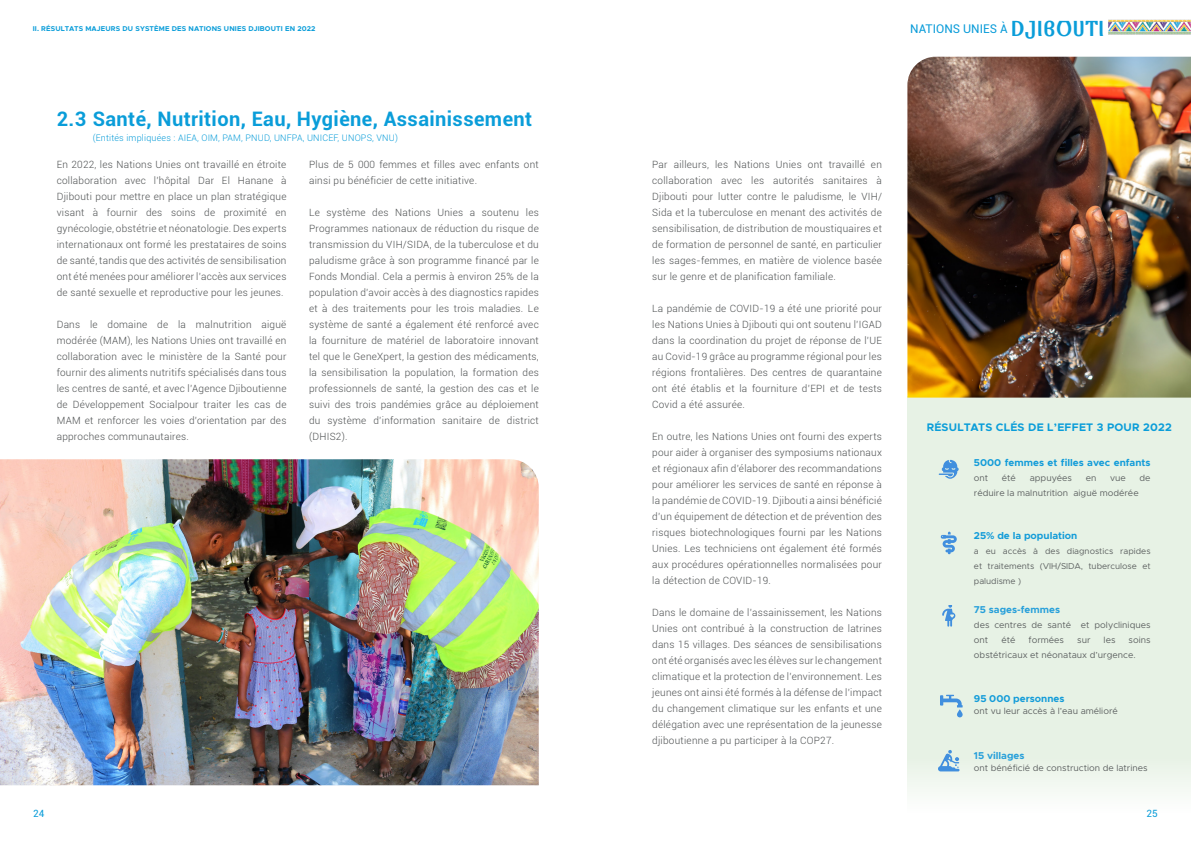
<style>
.page{position:relative;width:1191px;height:842px;background:#fff}
.page>*{position:absolute;margin:0;border:0;box-sizing:border-box;transform-origin:0 0}
.t1{font:700 20px "Roboto";letter-spacing:.02em;color:#0a9dd9}
.t2{font:12px "Roboto";color:#0a9cd9}
.t3{font:700 11px "Metropolis";letter-spacing:.02em;color:#0a9dd9}
.t4{font:300 10px/16px "Roboto";letter-spacing:.025em;color:#4c4f50;text-align:justify}
.t5{font:700 10px "Metropolis";color:#139cd9}
.t6{font:700 10px "Metropolis";color:#28a0da}
.t7{font:10px "Roboto";color:#0a9dd9}
.t8{font:9px "Metropolis";color:#5d6161}
.t9{font:300 9px "Roboto";letter-spacing:.02em;color:#0a9dd9}
.t10{font:8.6px "Metropolis";color:#5d6161}
.t11{font:700 7px "Metropolis";letter-spacing:.02em;color:#0a9dd9}
.s1{font-family:"Amharareduced";font-size:20px;color:#0a9dd9}
</style>
<div class="page">
<img style="left:1108px;top:19px;width:83px;height:16px">
<div style="left:907px;top:398px;width:284px;height:394px;background:#e7f2e5"></div>
<img style="left:0;top:459px;width:539px;height:326px">
<img style="left:907px;top:57px;width:284px;height:341px">
<svg style="left:940px;top:695px;width:22px;height:22px"></svg>
<svg style="left:938px;top:750px;width:21px;height:21px"></svg>
<svg style="left:938px;top:460px;width:21px;height:19px"></svg>
<svg style="left:940px;top:532px;width:16px;height:22px"></svg>
<svg style="left:942px;top:605px;width:13px;height:22px"></svg>
<p class="t11" style="left:33px;top:24px;width:284px">II. RÉSULTATS MAJEURS DU SYSTÈME DES NATIONS UNIES DJIBOUTI EN 2022</p>
<p class="t1" style="left:57px;top:105px;width:477px">2.3 Santé, Nutrition, Eau, Hygiène, Assainissement</p>
<p class="t9" style="left:93px;top:132px;width:307px">(Entités impliquées : AIEA, OIM, PAM, PNUD, UNFPA, UNICEF, UNOPS, VNU)</p>
<p class="t4" style="left:57px;top:156px;width:231px">En 2022, les Nations Unies ont travaillé en étroite collaboration avec l’hôpital Dar El Hanane à Djibouti pour mettre en place un plan stratégique visant à fournir des soins de proximité en gynécologie, obstétrie et néonatologie. Des experts internationaux ont formé les prestataires de soins de santé, tandis que des activités de sensibilisation ont été menées pour améliorer l’accès aux services de santé sexuelle et reproductive pour les jeunes.</p>
<p class="t4" style="left:57px;top:316px;width:231px">Dans le domaine de la malnutrition aiguë modérée (MAM), les Nations Unies ont travaillé en collaboration avec le ministère de la Santé pour fournir des aliments nutritifs spécialisés dans tous les centres de santé, et avec l’Agence Djiboutienne de Développement Socialpour traiter les cas de MAM et renforcer les voies d’orientation par des approches communautaires.</p>
<p class="t4" style="left:309px;top:156px;width:231px">Plus de 5 000 femmes et filles avec enfants ont ainsi pu bénéficier de cette initiative.</p>
<p class="t4" style="left:309px;top:204px;width:231px">Le système des Nations Unies a soutenu les Programmes nationaux de réduction du risque de transmission du VIH/SIDA, de la tuberculose et du paludisme grâce à son programme financé par le Fonds Mondial. Cela a permis à environ 25% de la population d’avoir accès à des diagnostics rapides et à des traitements pour les trois maladies. Le système de santé a également été renforcé avec la fourniture de matériel de laboratoire innovant tel que le GeneXpert, la gestion des médicaments, la sensibilisation la population, la formation des professionnels de santé, la gestion des cas et le suivi des trois pandémies grâce au déploiement du système d’information sanitaire de district (DHIS2).</p>
<p class="t2" style="left:910px;top:20px;width:197px">NATIONS UNIES À <span class="s1">DJIBOUTI</span></p>
<p class="t4" style="left:652px;top:156px;width:231px">Par ailleurs, les Nations Unies ont travaillé en collaboration avec les autorités sanitaires à Djibouti pour lutter contre le paludisme, le VIH/ Sida et la tuberculose en menant des activités de sensibilisation, de distribution de moustiquaires et de formation de personnel de santé, en particulier les sages-femmes, en matière de violence basée sur le genre et de planification familiale.</p>
<p class="t4" style="left:652px;top:300px;width:231px">La pandémie de COVID-19 a été une priorité pour les Nations Unies à Djibouti qui ont soutenu l’IGAD dans la coordination du projet de réponse de l’UE au Covid-19 grâce au programme régional pour les régions frontalières. Des centres de quarantaine ont été établis et la fourniture d’EPI et de tests Covid a été assurée.</p>
<p class="t4" style="left:652px;top:428px;width:231px">En outre, les Nations Unies ont fourni des experts pour aider à organiser des symposiums nationaux et régionaux afin d’élaborer des recommandations pour améliorer les services de santé en réponse à la pandémie de COVID-19. Djibouti a ainsi bénéficié d’un équipement de détection et de prévention des risques biotechnologiques fourni par les Nations Unies. Les techniciens ont également été formés aux procédures opérationnelles normalisées pour la détection de COVID-19.</p>
<p class="t4" style="left:652px;top:604px;width:231px">Dans le domaine de l’assainissement, les Nations Unies ont contribué à la construction de latrines dans 15 villages. Des séances de sensibilisations ont été organisés avec les élèves sur le changement climatique et la protection de l’environnement. Les jeunes ont ainsi été formés à la défense de l’impact du changement climatique sur les enfants et une délégation avec une représentation de la jeunesse djiboutienne a pu participer à la COP27.</p>
<p class="t3" style="left:926px;top:421px;width:246px">RÉSULTATS CLÉS DE L’EFFET 3 POUR 2022</p>
<p class="t5" style="left:974px;top:456px;width:178px">5000 femmes et filles avec enfants</p>
<p class="t8" style="left:974px;top:472px;width:16px">ont</p>
<p class="t8" style="left:1002px;top:472px;width:16px">été</p>
<p class="t8" style="left:1029px;top:472px;width:44px">appuyées</p>
<p class="t8" style="left:1085px;top:472px;width:12px">en</p>
<p class="t8" style="left:1110px;top:472px;width:17px">vue</p>
<p class="t8" style="left:1139px;top:472px;width:13px">de</p>
<p class="t8" style="left:974px;top:487px;width:166px">réduire la malnutrition aiguë modérée</p>
<p class="t5" style="left:974px;top:530px;width:105px">25% de la population</p>
<p class="t10" style="left:974px;top:546px;width:178px">a eu accès à des diagnostics rapides</p>
<p class="t10" style="left:974px;top:561px;width:178px">et traitements (VIH/SIDA, tuberculose et</p>
<p class="t10" style="left:974px;top:576px;width:49px">paludisme )</p>
<p class="t6" style="left:974px;top:603px;width:88px">75 sages-femmes</p>
<p class="t8" style="left:974px;top:619px;width:178px">des centres de santé et polycliniques</p>
<p class="t8" style="left:974px;top:634px;width:16px">ont</p>
<p class="t8" style="left:1001px;top:634px;width:16px">été</p>
<p class="t8" style="left:1028px;top:634px;width:37px">formées</p>
<p class="t8" style="left:1077px;top:634px;width:15px">sur</p>
<p class="t8" style="left:1103px;top:634px;width:13px">les</p>
<p class="t8" style="left:1128px;top:634px;width:23px">soins</p>
<p class="t8" style="left:974px;top:649px;width:163px">obstétricaux et néonataux d’urgence.</p>
<p class="t5" style="left:974px;top:693px;width:92px">95 000 personnes</p>
<p class="t8" style="left:974px;top:705px;width:145px">ont vu leur accès à l’eau amélioré</p>
<p class="t6" style="left:974px;top:749px;width:52px">15 villages</p>
<p class="t8" style="left:974px;top:762px;width:175px">ont bénéficié de construction de latrines</p>
<p class="t7" style="left:33px;top:807px;width:13px">24</p>
<p class="t7" style="left:1146px;top:807px;width:13px">25</p>
</div>
